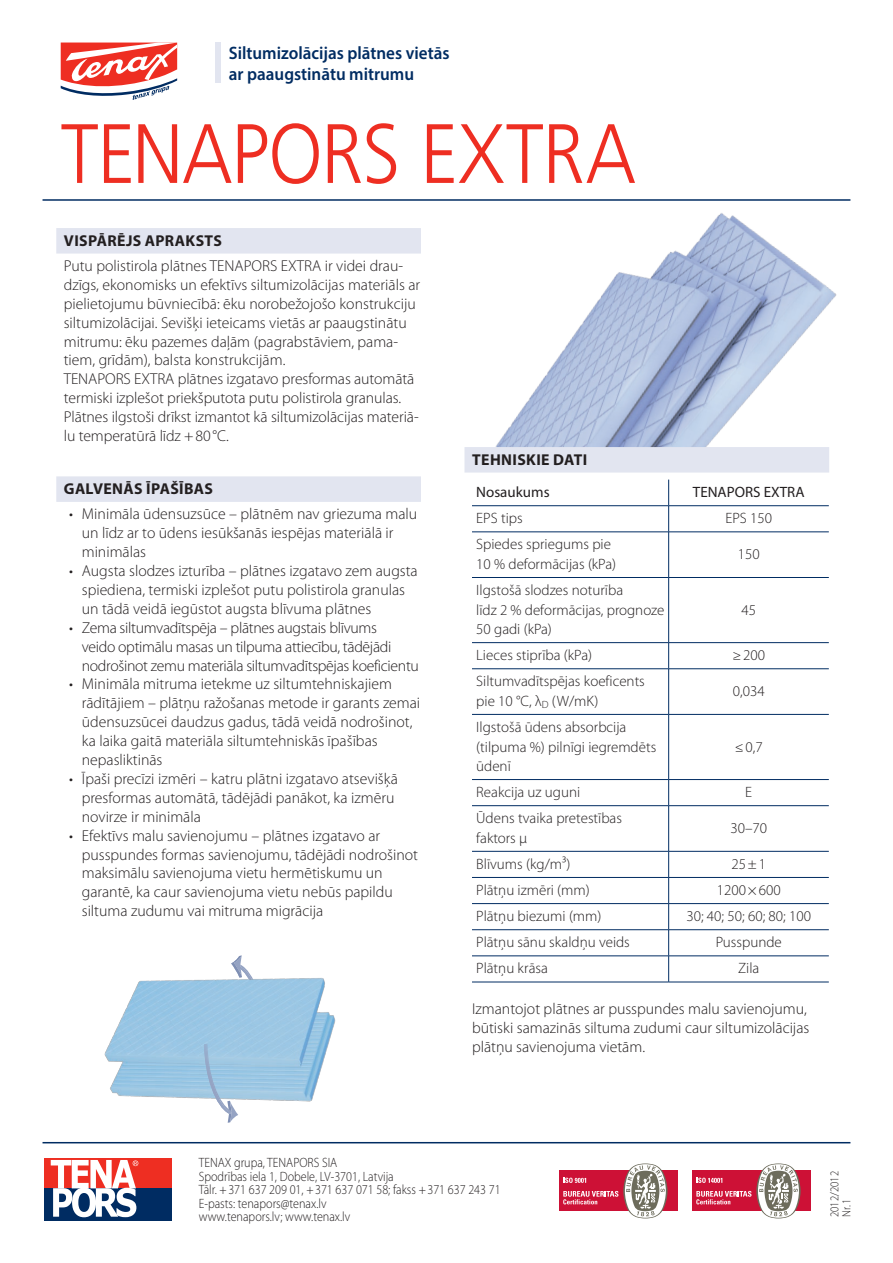
<style>
.page{position:relative;width:893px;height:1263px;background:#fff}
.page>*{position:absolute;margin:0;border:0;box-sizing:border-box;transform-origin:0 0}
.t1{font:300 84px "Frutiger";letter-spacing:-.01em;color:#ee2e22;scale:.9 1}
.t2{font:600 18px/21.6px "Myriad Pro";color:#002c62;scale:.95 1}
.t3{font:300 15.75px/18.9px "Myriad Pro";color:#231f20}
.t4{font:300 15.75px/18.9px "Myriad Pro";letter-spacing:-.02em;color:#231f20}
.t5{font:700 15.75px "Myriad Pro";letter-spacing:.02em;color:#231f20}
.t6{font:300 15px/19.5px "Myriad Pro";color:#231f20}
.t7{font:15px "Myriad Pro";color:#231f20}
.t8{font:300 13.5px/13.5px "Myriad Pro";color:#231f20;scale:.9 1}
.t9{font:300 12px/12px "Myriad Pro";color:#231f20;scale:.9 1}
</style>
<div class="page">
<hr style="left:43px;top:1142px;width:807px;height:1px;background:#002c62">
<div style="left:559px;top:1170px;width:118px;height:41px;background:#cd1136"></div>
<svg style="left:563px;top:1163px;width:105px;height:55px"></svg>
<div style="left:692px;top:1170px;width:119px;height:41px;background:#cd1136"></div>
<svg style="left:696px;top:1163px;width:105px;height:55px"></svg>
<div style="left:44px;top:1158px;width:128px;height:32px;background:#ee2e22"></div>
<div style="left:44px;top:1188px;width:128px;height:33px;background:#002c62"></div>
<svg style="left:51px;top:1160px;width:87px;height:57px"></svg>
<hr style="left:43px;top:199px;width:807px;height:2px;background:#002c62">
<div style="left:215px;top:43px;width:6px;height:40px;background:#e2e5f0"></div>
<svg style="left:61px;top:43px;width:116px;height:57px"></svg>
<img style="left:495px;top:213px;width:342px;height:234px">
<div style="left:56px;top:228px;width:365px;height:26px;background:#e2e5f0"></div>
<div style="left:56px;top:476px;width:365px;height:26px;background:#e2e5f0"></div>
<div style="left:464px;top:447px;width:365px;height:26px;background:#e2e5f0"></div>
<hr style="left:472px;top:505px;width:197px;height:1px;background:#002c62">
<hr style="left:669px;top:505px;width:160px;height:1px;background:#002c62">
<svg style="left:668px;top:480px;width:1px;height:52px"></svg>
<hr style="left:472px;top:532px;width:197px;height:1px;background:#002c62">
<hr style="left:669px;top:532px;width:160px;height:1px;background:#002c62">
<hr style="left:668px;top:532px;width:1px;height:45px;background:#002c62">
<hr style="left:472px;top:577px;width:197px;height:1px;background:#002c62">
<hr style="left:669px;top:577px;width:160px;height:1px;background:#002c62">
<hr style="left:668px;top:578px;width:1px;height:64px;background:#002c62">
<hr style="left:472px;top:642px;width:197px;height:1px;background:#002c62">
<hr style="left:669px;top:642px;width:160px;height:1px;background:#002c62">
<svg style="left:668px;top:643px;width:1px;height:25px"></svg>
<hr style="left:472px;top:668px;width:197px;height:1px;background:#002c62">
<hr style="left:669px;top:668px;width:160px;height:1px;background:#002c62">
<hr style="left:668px;top:669px;width:1px;height:45px;background:#002c62">
<hr style="left:472px;top:714px;width:197px;height:1px;background:#002c62">
<hr style="left:669px;top:714px;width:160px;height:1px;background:#002c62">
<hr style="left:668px;top:715px;width:1px;height:64px;background:#002c62">
<hr style="left:472px;top:779px;width:197px;height:1px;background:#002c62">
<hr style="left:669px;top:779px;width:160px;height:1px;background:#002c62">
<svg style="left:668px;top:780px;width:1px;height:25px"></svg>
<hr style="left:472px;top:805px;width:197px;height:1px;background:#002c62">
<hr style="left:669px;top:805px;width:160px;height:1px;background:#002c62">
<hr style="left:668px;top:806px;width:1px;height:45px;background:#002c62">
<hr style="left:472px;top:851px;width:197px;height:1px;background:#002c62">
<hr style="left:669px;top:851px;width:160px;height:1px;background:#002c62">
<hr style="left:472px;top:877px;width:197px;height:1px;background:#002c62">
<hr style="left:669px;top:877px;width:160px;height:1px;background:#002c62">
<hr style="left:472px;top:903px;width:197px;height:1px;background:#002c62">
<hr style="left:669px;top:903px;width:160px;height:1px;background:#002c62">
<hr style="left:472px;top:929px;width:197px;height:1px;background:#002c62">
<hr style="left:669px;top:929px;width:160px;height:1px;background:#002c62">
<hr style="left:472px;top:955px;width:197px;height:1px;background:#002c62">
<hr style="left:669px;top:955px;width:160px;height:1px;background:#002c62">
<svg style="left:668px;top:851px;width:1px;height:131px"></svg>
<hr style="left:472px;top:982px;width:197px;height:1px;background:#002c62">
<hr style="left:669px;top:982px;width:160px;height:1px;background:#002c62">
<img style="left:104px;top:955px;width:232px;height:147px">
<svg style="left:204px;top:1044px;width:34px;height:79px"></svg>
<p class="t2" style="left:229px;top:41px;width:234px">Siltumizolācijas plātnes vietās ar paaugstinātu mitrumu</p>
<h1 class="t1" style="left:61px;top:105px;width:641px">TENAPORS EXTRA</h1>
<p class="t5" style="left:64px;top:230px;width:160px">VISPĀRĒJS APRAKSTS</p>
<p class="t3" style="left:64px;top:256px;width:358px">Putu polistirola plātnes TENAPORS EXTRA ir videi drau&shy;dzīgs, ekonomisks un efektīvs siltumizolācijas materiāls ar pielietojumu būvniecībā: ēku norobežojošo konstrukciju siltumizolācijai. Sevišķi ieteicams vietās ar paaugstinātu mitrumu: ēku pazemes daļām (pagrabstāviem, pama&shy;tiem, grīdām), balsta konstrukcijām.<br>TENAPORS EXTRA plātnes izgatavo presformas automātā termiski izplešot priekšputota putu polistirola granulas.<br>Plātnes ilgstoši drīkst izmantot kā siltumizolācijas materiā&shy;lu temperatūrā līdz +80°C.</p>
<p class="t5" style="left:64px;top:478px;width:151px">GALVENĀS ĪPAŠĪBAS</p>
<p class="t3" style="left:82px;top:504px;width:337px;text-indent:-13px">• Minimāla ūdensuzsūce – plātnēm nav griezuma malu un līdz ar to ūdens iesūkšanās iespējas materiālā ir minimālas</p>
<p class="t3" style="left:82px;top:561px;width:337px;text-indent:-13px">• Augsta slodzes izturība – plātnes izgatavo zem augsta spiediena, termiski izplešot putu polistirola granulas un tādā veidā iegūstot augsta blīvuma plātnes</p>
<p class="t4" style="left:82px;top:618px;width:339px;text-indent:-13px">• Zema siltumvadītspēja – plātnes augstais blīvums<br>veido optimālu masas un tilpuma attiecību, tādējādi nodrošinot zemu materiāla siltumvadītspējas koeficientu</p>
<p class="t3" style="left:82px;top:675px;width:340px;text-indent:-13px">• Minimāla mitruma ietekme uz siltumtehniskajiem rādītājiem – plātņu ražošanas metode ir garants zemai ūdensuzsūcei daudzus gadus, tādā veidā nodrošinot, ka laika gaitā materiāla siltumtehniskās īpašības nepasliktinās</p>
<p class="t3" style="left:82px;top:769px;width:318px;text-indent:-13px">• Īpaši precīzi izmēri – katru plātni izgatavo atsevišķā presformas automātā, tādējādi panākot, ka izmēru novirze ir minimāla</p>
<p class="t3" style="left:82px;top:826px;width:338px;text-indent:-13px">• Efektīvs malu savienojumu – plātnes izgatavo ar pusspundes formas savienojumu, tādējādi nodrošinot maksimālu savienojuma vietu hermētiskumu un garantē, ka caur savienojuma vietu nebūs papildu siltuma zudumu vai mitruma migrācija</p>
<p class="t5" style="left:472px;top:449px;width:117px">TEHNISKIE DATI</p>
<p class="t7" style="left:476px;top:483px;width:75px">Nosaukums</p>
<p class="t7" style="left:693px;top:483px;width:113px">TENAPORS EXTRA</p>
<p class="t6" style="left:476px;top:508px;width:48px">EPS tips</p>
<p class="t6" style="left:725px;top:508px;width:48px">EPS 150</p>
<p class="t6" style="left:476px;top:535px;width:141px">Spiedes spriegums pie<br>10 % deformācijas (kPa)</p>
<p class="t6" style="left:738px;top:544px;width:23px">150</p>
<p class="t6" style="left:476px;top:580px;width:190px">Ilgstošā slodzes noturība<br>līdz 2 % deformācijas, prognoze<br>50 gadi (kPa)</p>
<p class="t6" style="left:741px;top:600px;width:16px">45</p>
<p class="t6" style="left:476px;top:645px;width:117px">Lieces stiprība (kPa)</p>
<p class="t6" style="left:732px;top:645px;width:34px">≥200</p>
<p class="t6" style="left:476px;top:671px;width:170px">Siltumvadītspējas koeficents pie 10 °C, λ<sub>D</sub> (W/mK)</p>
<p class="t6" style="left:733px;top:681px;width:33px">0,034</p>
<p class="t6" style="left:476px;top:717px;width:182px">Ilgstošā ūdens absorbcija (tilpuma %) pilnīgi iegremdēts ūdenī</p>
<p class="t6" style="left:735px;top:737px;width:30px">≤0,7</p>
<p class="t6" style="left:476px;top:782px;width:105px">Reakcija uz uguni</p>
<p class="t6" style="left:745px;top:782px;width:8px">E</p>
<p class="t6" style="left:476px;top:808px;width:147px">Ūdens tvaika pretestības faktors µ</p>
<p class="t6" style="left:730px;top:818px;width:38px">30–70</p>
<p class="t6" style="left:476px;top:854px;width:96px">Blīvums (kg/m3)</p>
<p class="t6" style="left:731px;top:854px;width:36px">25±1</p>
<p class="t6" style="left:476px;top:880px;width:115px">Plātņu izmēri (mm)</p>
<p class="t6" style="left:717px;top:880px;width:65px">1200×600</p>
<p class="t6" style="left:476px;top:906px;width:127px">Plātņu biezumi (mm)</p>
<p class="t6" style="left:686px;top:906px;width:126px">30; 40; 50; 60; 80; 100</p>
<p class="t6" style="left:476px;top:932px;width:155px">Plātņu sānu skaldņu veids</p>
<p class="t6" style="left:716px;top:932px;width:68px">Pusspunde</p>
<p class="t6" style="left:476px;top:958px;width:73px">Plātņu krāsa</p>
<p class="t6" style="left:738px;top:958px;width:23px">Zila</p>
<p class="t3" style="left:472px;top:999px;width:339px">Izmantojot plātnes ar pusspundes malu savienojumu, būtiski samazinās siltuma zudumi caur siltumizolācijas plātņu savienojuma vietām.</p>
<p class="t8" style="left:199px;top:1156px;width:337px">TENAX grupa, TENAPORS SIA<br>Spodrības iela 1, Dobele, LV-3701, Latvija<br>Tālr. + 371 637 209 01, + 371 637 071 58; fakss + 371 637 243 71<br>E-pasts: tenapors@tenax.lv<br>www.tenapors.lv; www.tenax.lv</p>
<p class="t9" style="left:828px;top:1217px;width:53px;rotate:-90deg">2012/2012<br>Nr. 1</p>
</div>
